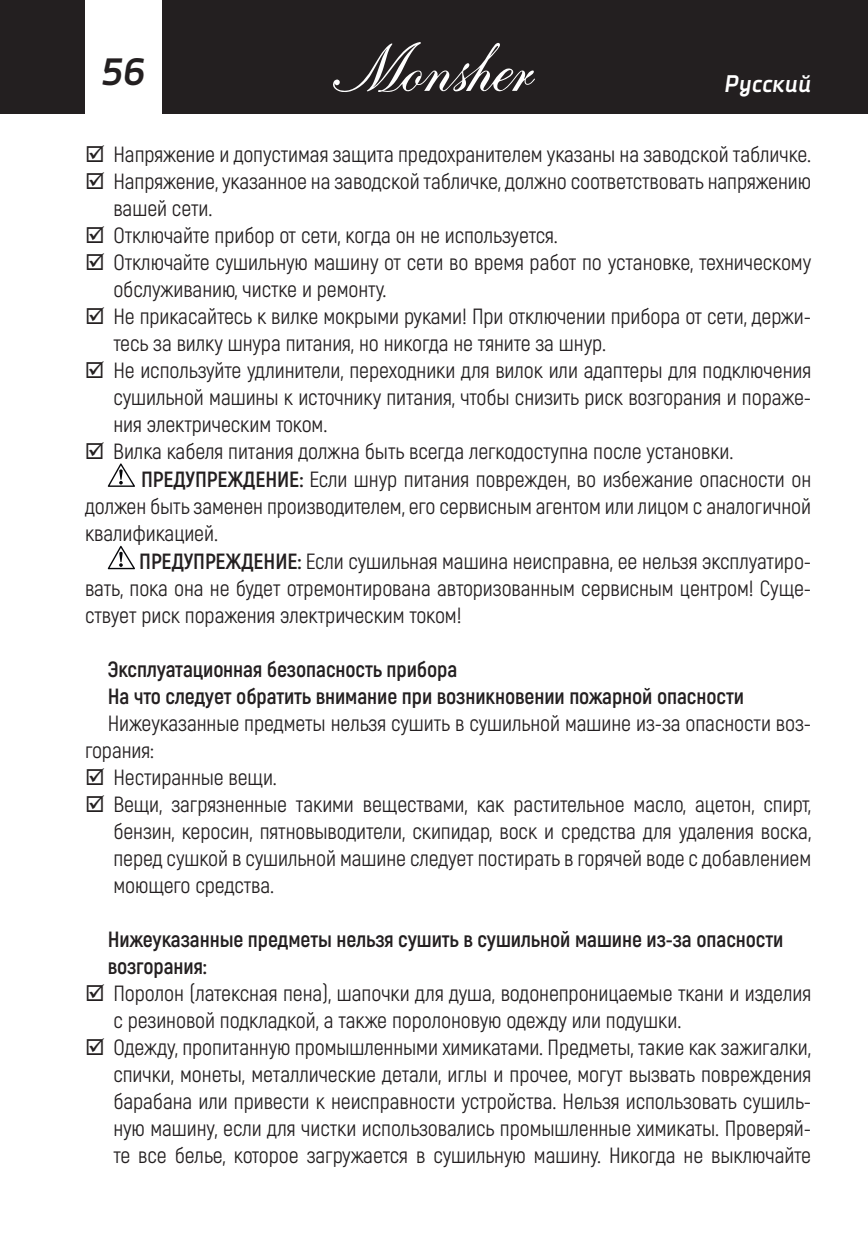
<style>
.page{position:relative;width:868px;height:1248px;background:#fff}
.page>*{position:absolute;margin:0;border:0;box-sizing:border-box;transform-origin:0 0}
.t1{font:italic 700 38px "Decima Nova Pro";color:#231f20}
.t2{font:italic 700 24px "Decima Nova Pro";color:#fff}
.t3{font:22px/27px "Akrobat";letter-spacing:-.005em;color:#231f20}
.t4{font:700 22px/27px "Akrobat";letter-spacing:-.005em;color:#231f20}
.s1{font-weight:700}
</style>
<div class="page">
<div style="left:0;top:0;width:867px;height:113px;background:#231f20"></div>
<hr style="left:867px;top:0;width:1px;height:113px;background:#231f20">
<div style="left:85px;top:0;width:77px;height:119px;background:#fff"></div>
<svg style="left:333px;top:42px;width:202px;height:50px"></svg>
<svg style="left:108px;top:545px;width:27px;height:24px"></svg>
<svg style="left:107px;top:463px;width:28px;height:24px"></svg>
<h1 class="t1" style="left:101px;top:50px;width:46px">56</h1>
<p class="t2" style="left:724px;top:70px;width:88px">Русский</p>
<p class="t3" style="left:113px;top:140px;width:699px">Напряжение и допустимая защита предохранителем указаны на заводской табличке.<br>Напряжение, указанное на заводской табличке, должно соответствовать напряжению вашей сети.<br>Отключайте прибор от сети, когда он не используется.<br>Отключайте сушильную машину от сети во время работ по установке, техническому обслуживанию, чистке и ремонту.<br>Не прикасайтесь к вилке мокрыми руками! При отключении прибора от сети, держи&shy;тесь за вилку шнура питания, но никогда не тяните за шнур.<br>Не используйте удлинители, переходники для вилок или адаптеры для подключения сушильной машины к источнику питания, чтобы снизить риск возгорания и пораже&shy;ния электрическим током.<br>Вилка кабеля питания должна быть всегда легкодоступна после установки.</p>
<p class="t3" style="left:85px;top:465px;width:727px;text-align:justify;text-indent:56px"><span class="s1">ПРЕДУПРЕЖДЕНИЕ:</span> Если шнур питания поврежден, во избежание опасности он должен быть заменен производителем, его сервисным агентом или лицом с аналогичной квалификацией.</p>
<p class="t3" style="left:85px;top:548px;width:727px;text-align:justify;text-indent:54px"><span class="s1">ПРЕДУПРЕЖДЕНИЕ:</span> Если сушильная машина неисправна, ее нельзя эксплуатиро&shy;вать, пока она не будет отремонтирована авторизованным сервисным центром! Суще&shy;ствует риск поражения электрическим током!</p>
<p class="t4" style="left:108px;top:656px;width:637px">Эксплуатационная безопасность прибора<br>На что следует обратить внимание при возникновении пожарной опасности</p>
<p class="t3" style="left:108px;top:710px;width:704px">Нижеуказанные предметы нельзя сушить в сушильной машине из-за опасности воз-</p>
<p class="t3" style="left:85px;top:737px;width:70px">горания:</p>
<p class="t3" style="left:113px;top:763px;width:165px">Нестиранные вещи.</p>
<p class="t3" style="left:113px;top:790px;width:699px">Вещи, загрязненные такими веществами, как растительное масло, ацетон, спирт,</p>
<p class="t3" style="left:113px;top:817px;width:699px">бензин, керосин, пятновыводители, скипидар, воск и средства для удаления воска,</p>
<p class="t3" style="left:113px;top:844px;width:699px">перед сушкой в сушильной машине следует постирать в горячей воде с добавлением</p>
<p class="t3" style="left:113px;top:871px;width:162px">моющего средства.</p>
<p class="t4" style="left:108px;top:925px;width:677px">Нижеуказанные предметы нельзя сушить в сушильной машине из-за опасности возгорания:</p>
<p class="t3" style="left:113px;top:979px;width:699px">Поролон (латексная пена), шапочки для душа, водонепроницаемые ткани и изделия с резиновой подкладкой, а также поролоновую одежду или подушки.<br>Одежду, пропитанную промышленными химикатами. Предметы, такие как зажигалки, спички, монеты, металлические детали, иглы и прочее, могут вызвать повреждения барабана или привести к неисправности устройства. Нельзя использовать сушиль&shy;ную машину, если для чистки использовались промышленные химикаты. Проверяй&shy;те все белье, которое загружается в сушильную машину. Никогда не выключайте</p>
</div>
